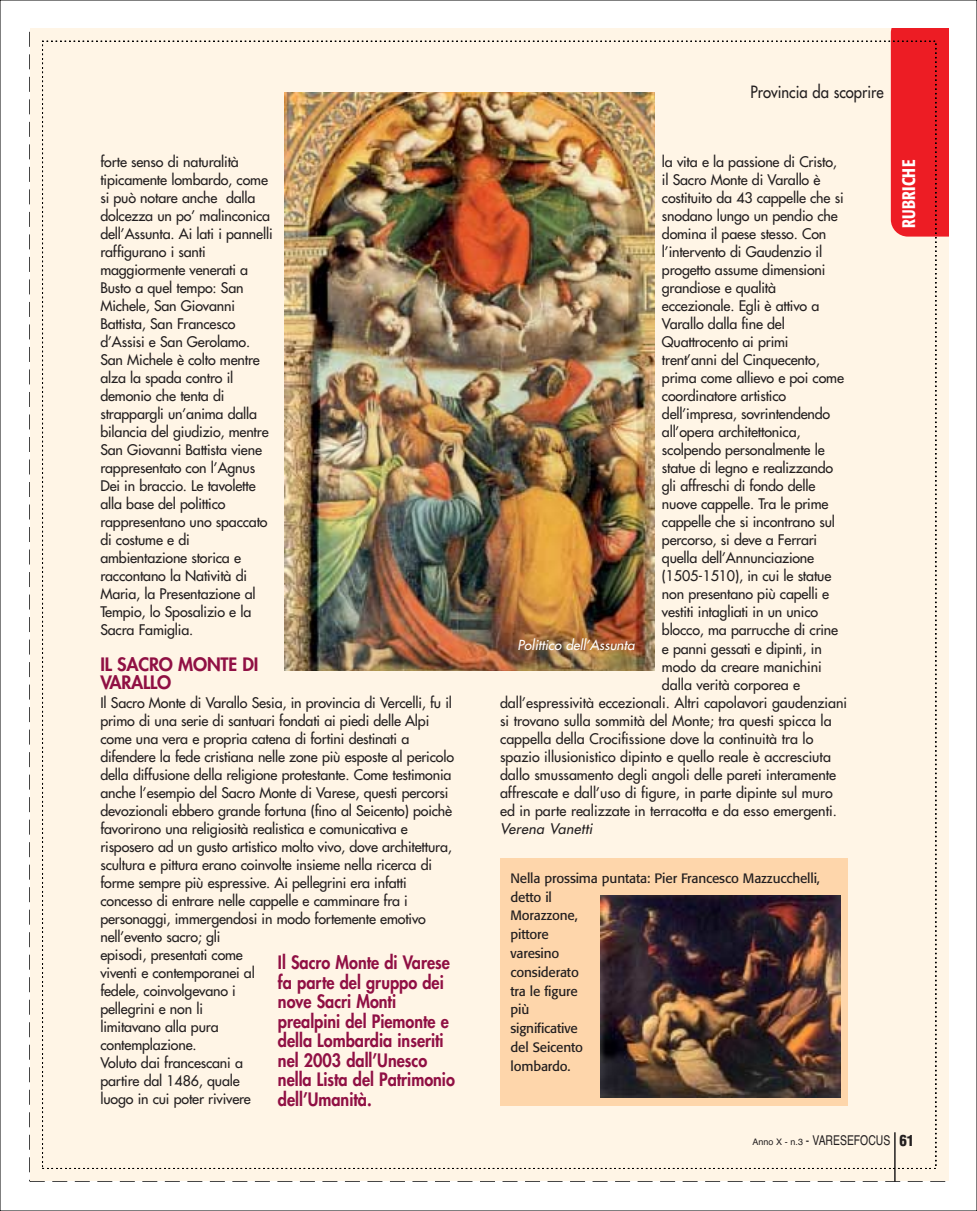
<style>
.page{position:relative;width:977px;height:1211px;background:#fff}
.page>*{position:absolute;margin:0;border:0;box-sizing:border-box;transform-origin:0 0}
.t1{font:800 18px/19.5px "Futura";color:#901044;scale:.9 1}
.t2{font:800 18px/18px "Futura";color:#901044}
.t3{font:500 condensed 18px "Formata";letter-spacing:.02em;color:#fff;scale:.9 1}
.t4{font:16.5px "Futura";color:#231f20;scale:.9 1}
.t5{font:14.25px/18px "Futura";letter-spacing:-.01em;color:#231f20}
.t6{font:italic 14.25px "Futura";color:#231f20}
.t7{font:13.5px/18.8px "Formata";letter-spacing:-.01em;color:#231f20}
.t8{font:13.5px "Helvetica";color:#231f20;scale:.77 1}
.t9{font:italic 13.5px "Futura";color:#fff}
.s1{font-size:9px}
.s2{font-weight:900;font-stretch:condensed;font-size:15px}
</style>
<div class="page">
<div style="left:30px;top:28px;width:918px;height:1153px;background:#fff5e6"></div>
<hr style="left:894px;top:1132px;width:1px;height:49px;background:#231f20">
<div style="left:890px;top:28px;width:58px;height:208px;background:#ed1c24"></div>
<img style="left:42px;top:41px;width:894px;height:1127px">
<p class="t5" style="left:100px;top:154px;width:174px">forte senso di naturalità tipicamente lombardo, come si può notare anche dalla dolcezza un po’ malinconica dell’Assunta. Ai lati i pannelli raffigurano i santi maggiormente venerati a<br>Busto a quel tempo: San<br>Michele, San Giovanni<br>Battista, San Francesco d’Assisi e San Gerolamo.<br>San Michele è colto mentre alza la spada contro il demonio che tenta di strappargli un’anima dalla bilancia del giudizio, mentre<br>San Giovanni Battista viene rappresentato con l’Agnus<br>Dei in braccio. Le tavolette alla base del polittico rappresentano uno spaccato di costume e di ambientazione storica e raccontano la Natività di<br>Maria, la Presentazione al<br>Tempio, lo Sposalizio e la<br>Sacra Famiglia.</p>
<p class="t2" style="left:100px;top:657px;width:159px">IL SACRO MONTE DI<br>VARALLO</p>
<p class="t5" style="left:100px;top:694px;width:355px">Il Sacro Monte di Varallo Sesia, in provincia di Vercelli, fu il primo di una serie di santuari fondati ai piedi delle Alpi come una vera e propria catena di fortini destinati a difendere la fede cristiana nelle zone più esposte al pericolo della diffusione della religione protestante. Come testimonia anche l’esempio del Sacro Monte di Varese, questi percorsi devozionali ebbero grande fortuna (fino al Seicento) poichè favorirono una religiosità realistica e comunicativa e risposero ad un gusto artistico molto vivo, dove architettura, scultura e pittura erano coinvolte insieme nella ricerca di forme sempre più espressive. Ai pellegrini era infatti concesso di entrare nelle cappelle e camminare fra i personaggi, immergendosi in modo fortemente emotivo nell’evento sacro; gli<br>episodi, presentati come<br>viventi e contemporanei al<br>fedele, coinvolgevano i<br>pellegrini e non li<br>limitavano alla pura<br>contemplazione.<br>Voluto dai francescani a<br>partire dal 1486, quale<br>luogo in cui poter rivivere</p>
<p class="t1" style="left:278px;top:954px;width:198px">Il Sacro Monte di Varese fa parte del gruppo dei nove Sacri Monti prealpini del Piemonte e della Lombardia inseriti nel 2003 dall’Unesco nella Lista del Patrimonio dell’Umanità.</p>
<p class="t4" style="left:750px;top:84px;width:149px">Provincia da scoprire</p>
<p class="t5" style="left:662px;top:154px;width:177px">la vita e la passione di Cristo,</p>
<p class="t5" style="left:662px;top:172px;width:160px">il Sacro Monte di Varallo è</p>
<p class="t5" style="left:662px;top:190px;width:183px">costituito da 43 cappelle che si</p>
<p class="t5" style="left:662px;top:208px;width:177px">snodano lungo un pendio che</p>
<p class="t5" style="left:662px;top:226px;width:166px">domina il paese stesso. Con</p>
<p class="t5" style="left:662px;top:244px;width:162px">l’intervento di Gaudenzio il</p>
<p class="t5" style="left:662px;top:262px;width:165px">progetto assume dimensioni</p>
<p class="t5" style="left:662px;top:280px;width:116px">grandiose e qualità</p>
<p class="t5" style="left:662px;top:298px;width:159px">eccezionale. Egli è attivo a</p>
<p class="t5" style="left:662px;top:316px;width:124px">Varallo dalla fine del</p>
<p class="t5" style="left:662px;top:334px;width:128px">Quattrocento ai primi</p>
<p class="t5" style="left:662px;top:352px;width:159px">trent’anni del Cinquecento,</p>
<p class="t5" style="left:662px;top:370px;width:183px">prima come allievo e poi come</p>
<p class="t5" style="left:662px;top:388px;width:126px">coordinatore artistico</p>
<p class="t5" style="left:662px;top:406px;width:170px">dell’impresa, sovrintendendo</p>
<p class="t5" style="left:662px;top:424px;width:140px">all’opera architettonica,</p>
<p class="t5" style="left:662px;top:442px;width:164px">scolpendo personalmente le</p>
<p class="t5" style="left:662px;top:460px;width:173px">statue di legno e realizzando</p>
<p class="t5" style="left:662px;top:478px;width:155px">gli affreschi di fondo delle</p>
<p class="t5" style="left:662px;top:496px;width:168px">nuove cappelle. Tra le prime</p>
<p class="t5" style="left:662px;top:514px;width:175px">cappelle che si incontrano sul</p>
<p class="t5" style="left:662px;top:532px;width:157px">percorso, si deve a Ferrari</p>
<p class="t5" style="left:662px;top:550px;width:154px">quella dell’Annunciazione</p>
<p class="t5" style="left:662px;top:568px;width:171px">(1505-1510), in cui le statue</p>
<p class="t5" style="left:662px;top:586px;width:169px">non presentano più capelli e</p>
<p class="t5" style="left:662px;top:604px;width:158px">vestiti intagliati in un unico</p>
<p class="t5" style="left:662px;top:622px;width:178px">blocco, ma parrucche di crine</p>
<p class="t5" style="left:662px;top:640px;width:161px">e panni gessati e dipinti, in</p>
<p class="t5" style="left:662px;top:658px;width:161px">modo da creare manichini</p>
<p class="t5" style="left:662px;top:676px;width:140px">dalla verità corporea e</p>
<p class="t5" style="left:500px;top:694px;width:348px">dall’espressività eccezionali. Altri capolavori gaudenziani</p>
<p class="t5" style="left:500px;top:712px;width:333px">si trovano sulla sommità del Monte; tra questi spicca la</p>
<p class="t5" style="left:500px;top:730px;width:315px">cappella della Crocifissione dove la continuità tra lo</p>
<p class="t5" style="left:500px;top:748px;width:332px">spazio illusionistico dipinto e quello reale è accresciuta</p>
<p class="t5" style="left:500px;top:766px;width:337px">dallo smussamento degli angoli delle pareti interamente</p>
<p class="t5" style="left:500px;top:784px;width:334px">affrescate e dall’uso di figure, in parte dipinte sul muro</p>
<p class="t5" style="left:500px;top:802px;width:338px">ed in parte realizzate in terracotta e da esso emergenti.</p>
<p class="t6" style="left:500px;top:821px;width:96px">Verena Vanetti</p>
<p class="t9" style="left:517px;top:638px;width:121px">Polittico dell’Assunta</p>
<p class="t7" style="left:510px;top:870px;width:311px">Nella prossima puntata: Pier Francesco Mazzucchelli, detto il<br>Morazzone,<br>pittore<br>varesino<br>considerato<br>tra le figure<br>più<br>significative<br>del Seicento<br>lombardo.</p>
<p class="t3" style="left:901px;top:228px;width:77px;rotate:-90deg">RUBRICHE</p>
<p class="t8" style="left:752px;top:1134px;width:212px"><span class="s1">Anno X - n.3</span> - VARESEFOCUS <span class="s2">61</span></p>
</div>
